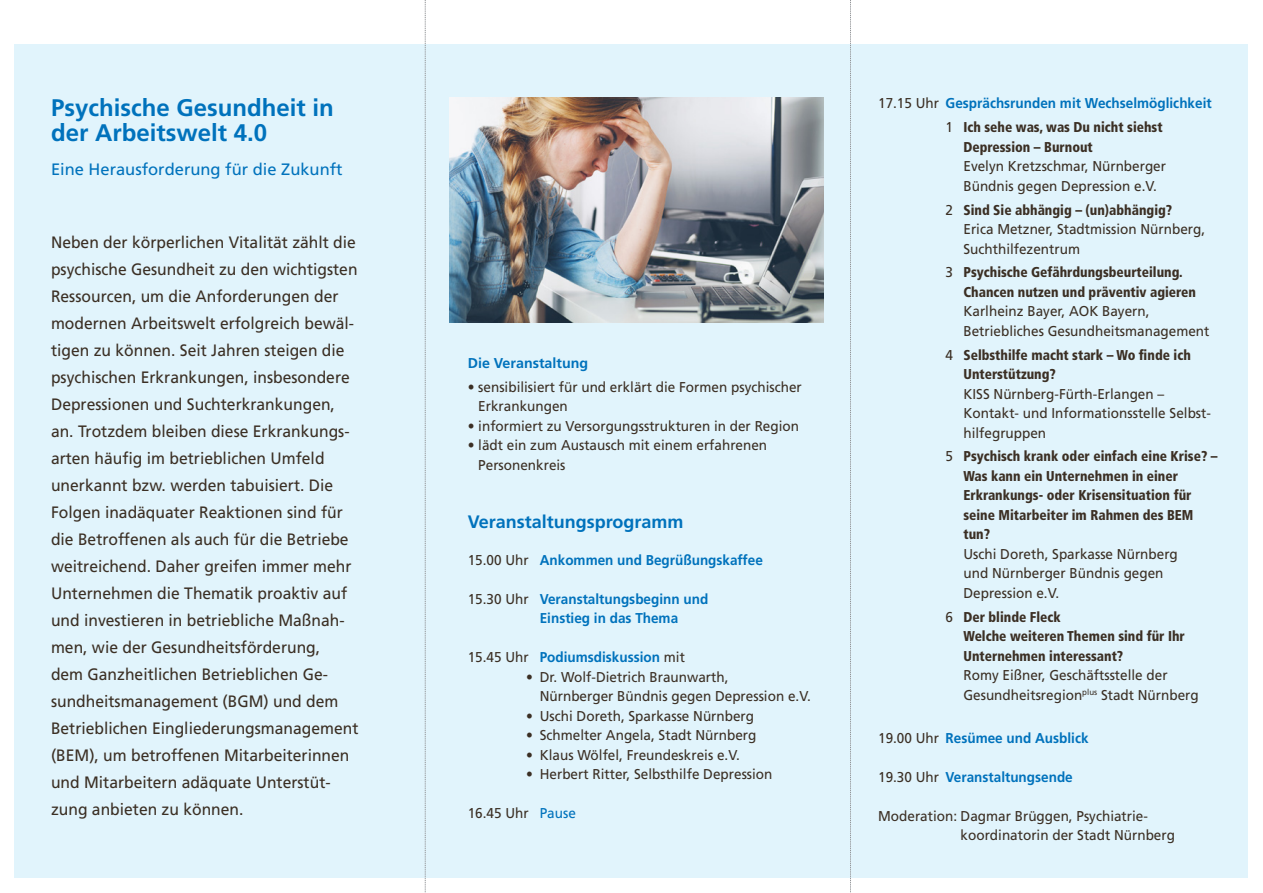
<style>
.page{position:relative;width:1263px;height:893px;background:#fff}
.page>*{position:absolute;margin:0;border:0;box-sizing:border-box;transform-origin:0 0}
.t1{font:700 24px/25.5px "Frutiger LT Std";color:#0072bc}
.t2{font:700 18px "Frutiger LT Std";color:#0072bc}
.t3{font:16.5px/27px "Frutiger LT Std";color:#3b2f24;scale:.95 1}
.t4{font:16.5px "Frutiger LT Std";color:#0072bc}
.t5{font:14.25px/19.5px "Frutiger LT Std";color:#3b2f24;scale:.95 1}
.t6{font:900 condensed 14.25px/19.5px "Frutiger LT Std";color:#3b2f24;scale:.95 1}
.t7{font:700 14.25px/19.5px "Frutiger LT Std";color:#0072bc;scale:.95 1}
.t8{font:700 14.25px "Frutiger LT Std";color:#0072bc}
.s1{font-weight:400;color:#3b2f24}
.s2{color:#0072bc}
.s3{font-weight:900;font-stretch:condensed}
.s4{font-weight:400;font-stretch:normal}
</style>
<div class="page">
<div style="left:15px;top:45px;width:1233px;height:833px;background:#e1f4fc"></div>
<img style="left:450px;top:98px;width:374px;height:224px">
<svg style="left:425px;top:0;width:1px;height:893px"></svg>
<svg style="left:850px;top:0;width:1px;height:893px"></svg>
<p class="t1" style="left:51px;top:95px;width:284px">Psychische Gesundheit in der Arbeitswelt 4.0</p>
<p class="t4" style="left:51px;top:160px;width:293px">Eine Herausforderung für die Zukunft</p>
<p class="t3" style="left:51px;top:228px;width:325px">Neben der körperlichen Vitalität zählt die psychische Gesundheit zu den wichtigsten Ressourcen, um die Anforderungen der modernen Arbeitswelt erfolgreich bewäl&shy;tigen zu können. Seit Jahren steigen die psychischen Erkrankungen, insbesondere Depressionen und Suchterkrankungen, an. Trotzdem bleiben diese Erkrankungs&shy;arten häufig im betrieblichen Umfeld unerkannt bzw. werden tabuisiert. Die Folgen inadäquater Reaktionen sind für die Betroffenen als auch für die Betriebe weitreichend. Daher greifen immer mehr Unternehmen die Thematik proaktiv auf und investieren in betriebliche Maßnah&shy;men, wie der Gesundheitsförderung,<br>dem Ganzheitlichen Betrieblichen Ge&shy;sundheitsmanagement (BGM) und dem Betrieblichen Eingliederungsmanagement (BEM), um betroffenen Mitarbeiterinnen und Mitarbeitern adäquate Unterstüt&shy;zung anbieten zu können.</p>
<p class="t8" style="left:468px;top:354px;width:122px">Die Veranstaltung</p>
<p class="t5" style="left:478px;top:377px;width:342px;text-indent:-11px">• sensibilisiert für und erklärt die Formen psychischer<br>Erkrankungen</p>
<p class="t5" style="left:468px;top:416px;width:350px">• informiert zu Versorgungsstrukturen in der Region</p>
<p class="t5" style="left:478px;top:435px;width:306px;text-indent:-11px">• lädt ein zum Austausch mit einem erfahrenen<br>Personenkreis</p>
<p class="t2" style="left:468px;top:511px;width:217px">Veranstaltungsprogramm</p>
<p class="t7" style="left:468px;top:550px;width:312px"><span class="s1">15.00 Uhr</span> Ankommen und Begrüßungskaffee</p>
<p class="t7" style="left:540px;top:589px;width:179px;text-indent:-72px"><span class="s1">15.30 Uhr</span> Veranstaltungsbeginn und<br>Einstieg in das Thema</p>
<p class="t7" style="left:468px;top:647px;width:230px"><span class="s1">15.45 Uhr</span> Podiumsdiskussion <span class="s1">mit</span></p>
<p class="t5" style="left:540px;top:667px;width:287px;text-indent:-14px">• Dr. Wolf-Dietrich Braunwarth,<br>Nürnberger Bündnis gegen Depression e.V.</p>
<p class="t5" style="left:526px;top:706px;width:241px">• Uschi Doreth, Sparkasse Nürnberg</p>
<p class="t5" style="left:526px;top:725px;width:244px">• Schmelter Angela, Stadt Nürnberg</p>
<p class="t5" style="left:526px;top:745px;width:226px">• Klaus Wölfel, Freundeskreis e.V.</p>
<p class="t5" style="left:526px;top:764px;width:261px">• Herbert Ritter, Selbsthilfe Depression</p>
<p class="t5" style="left:468px;top:803px;width:115px">16.45 Uhr <span class="s2">Pause</span></p>
<p class="t7" style="left:878px;top:94px;width:353px"><span class="s1">17.15 Uhr</span> Gesprächsrunden mit Wechselmöglichkeit</p>
<p class="t5" style="left:963px;top:118px;width:215px;text-indent:-18px">1 <span class="s3">Ich sehe was, was Du nicht siehst<br>Depression – Burnout<br></span>Evelyn Kretzschmar, Nürnberger<br>Bündnis gegen Depression e.V.</p>
<p class="t5" style="left:963px;top:200px;width:256px;text-indent:-18px">2 <span class="s3">Sind Sie abhängig – (un)abhängig?<br></span>Erica Metzner, Stadtmission Nürnberg,<br>Suchthilfezentrum</p>
<p class="t6" style="left:963px;top:263px;width:260px;text-indent:-18px"><span class="s4">3</span> Psychische Gefährdungsbeurteilung.<br>Chancen nutzen und präventiv agieren <span class="s4">Karlheinz Bayer, AOK Bayern, Betriebliches Gesundheitsmanagement</span></p>
<p class="t5" style="left:963px;top:345px;width:262px;text-indent:-18px">4 <span class="s3">Selbsthilfe macht stark – Wo finde ich<br>Unterstützung?<br></span>KISS Nürnberg-Fürth-Erlangen –<br>Kontakt- und Informationsstelle Selbst&shy;hilfegruppen</p>
<p class="t6" style="left:963px;top:447px;width:269px;text-indent:-18px"><span class="s4">5</span> Psychisch krank oder einfach eine Krise? –<br>Was kann ein Unternehmen in einer<br>Erkrankungs- oder Krisensituation für seine Mitarbeiter im Rahmen des BEM tun?<br><span class="s4">Uschi Doreth, Sparkasse Nürnberg<br>und Nürnberger Bündnis gegen<br>Depression e.V.</span></p>
<p class="t6" style="left:963px;top:607px;width:249px;text-indent:-18px"><span class="s4">6</span> Der blinde Fleck<br>Welche weiteren Themen sind für Ihr<br>Unternehmen interessant?<br><span class="s4">Romy Eißner, Geschäftsstelle der<br>Gesundheitsregion</span><sup>plus</sup> <span class="s4">Stadt Nürnberg</span></p>
<p class="t7" style="left:878px;top:728px;width:223px"><span class="s1">19.00 Uhr</span> Resümee und Ausblick</p>
<p class="t7" style="left:878px;top:767px;width:206px"><span class="s1">19.30 Uhr</span> Veranstaltungsende</p>
<p class="t5" style="left:961px;top:806px;width:227px;text-indent:-82px">Moderation: Dagmar Brüggen, Psychiatrie&shy;koordinatorin der Stadt Nürnberg</p>
</div>
